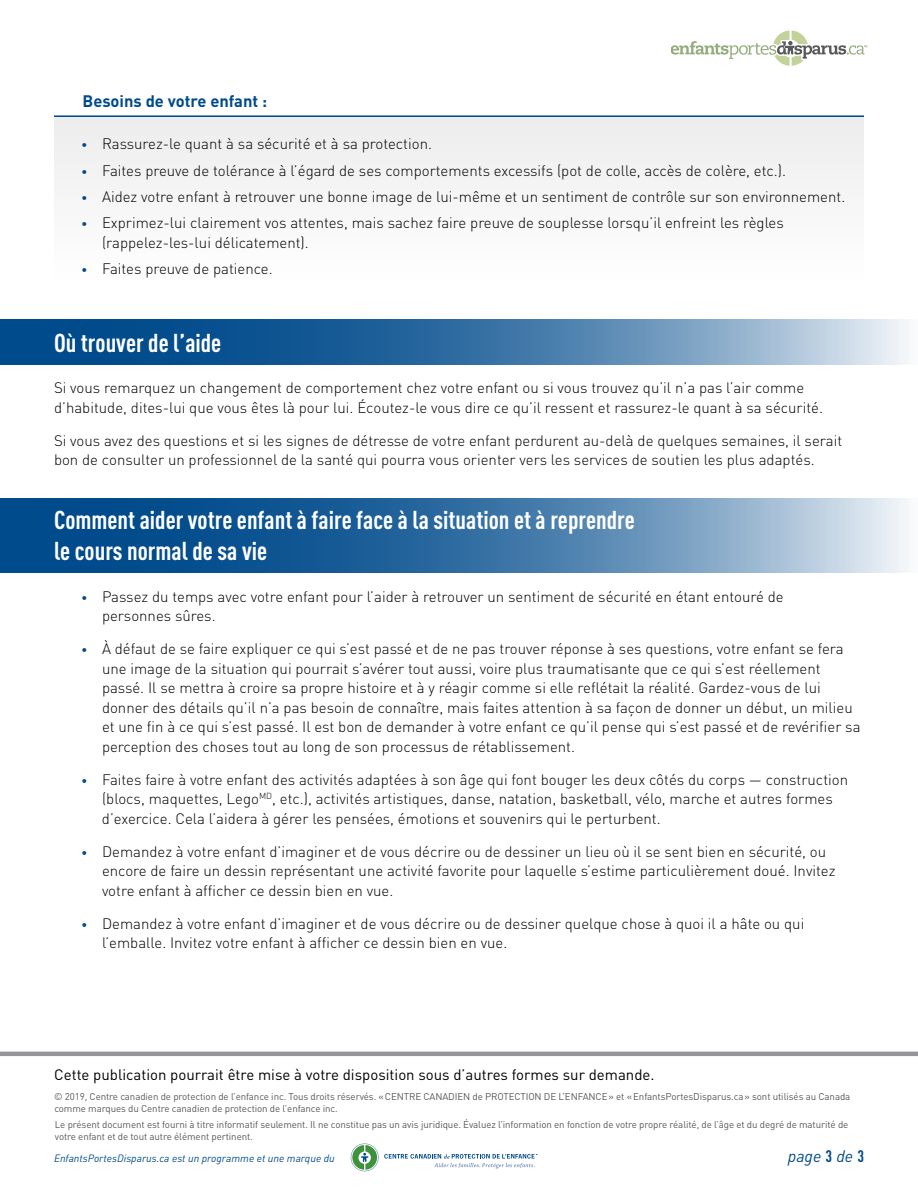
<style>
.page{position:relative;width:918px;height:1188px;background:#fff}
.page>*{position:absolute;margin:0;border:0;box-sizing:border-box;transform-origin:0 0}
.t1{font:700 25.5px/30.6px "DIN Cond";color:#fff}
.t2{font:700 16.5px "DIN";color:#004b8c}
.t3{font:italic 16.5px "DIN";color:#004b8c}
.t4{font:300 15px/19.5px "DIN";color:#000}
.t5{font:15px "DIN";color:#000}
.t6{font:italic 10.5px "DIN";color:#004b8c}
.t7{font:9.75px/12px "DIN";letter-spacing:-.01em;color:#58595b}
.s1{font-size:12px;color:#004b8c}
.s2{font-family:"DIN Cond";font-weight:700;font-style:normal}
</style>
<div class="page">
<hr style="left:0;top:1052px;width:918px;height:4px;background:#939598">
<svg style="left:351px;top:1143px;width:187px;height:28px"></svg>
<div style="left:54px;top:116px;width:809px;height:163px;background:#f5f5f6"></div>
<hr style="left:54px;top:116px;width:810px;height:1px;background:#004b8c">
<svg style="left:0;top:498px;width:908px;height:74px;background:#477cab"></svg>
<svg style="left:0;top:319px;width:908px;height:46px;background:#477cab"></svg>
<svg style="left:671px;top:30px;width:197px;height:36px"></svg>
<p class="t2" style="left:82px;top:90px;width:186px">Besoins de votre enfant :</p>
<p class="t4" style="left:81px;top:134px;width:353px"><span class="s1">•</span> Rassurez-le quant à sa sécurité et à sa protection.</p>
<p class="t4" style="left:81px;top:160px;width:707px"><span class="s1">•</span> Faites preuve de tolérance à l’égard de ses comportements excessifs (pot de colle, accès de colère, etc.).</p>
<p class="t4" style="left:81px;top:187px;width:766px"><span class="s1">•</span> Aidez votre enfant à retrouver une bonne image de lui-même et un sentiment de contrôle sur son environnement.</p>
<p class="t4" style="left:102px;top:213px;width:683px;text-indent:-21px"><span class="s1">•</span> Exprimez-lui clairement vos attentes, mais sachez faire preuve de souplesse lorsqu’il enfreint les règles (rappelez-les-lui délicatement).</p>
<p class="t4" style="left:81px;top:259px;width:193px"><span class="s1">•</span> Faites preuve de patience.</p>
<h1 class="t1" style="left:54px;top:327px;width:169px">Où trouver de l’aide</h1>
<p class="t4" style="left:54px;top:378px;width:771px">Si vous remarquez un changement de comportement chez votre enfant ou si vous trouvez qu’il n’a pas l’air comme d’habitude, dites-lui que vous êtes là pour lui. Écoutez-le vous dire ce qu’il ressent et rassurez-le quant à sa sécurité.</p>
<p class="t4" style="left:54px;top:430px;width:790px">Si vous avez des questions et si les signes de détresse de votre enfant perdurent au-delà de quelques semaines, il serait bon de consulter un professionnel de la santé qui pourra vous orienter vers les services de soutien les plus adaptés.</p>
<h1 class="t1" style="left:54px;top:504px;width:582px">Comment aider votre enfant à faire face à la situation et à reprendre le cours normal de sa vie</h1>
<p class="t4" style="left:102px;top:587px;width:683px;text-indent:-21px"><span class="s1">•</span> Passez du temps avec votre enfant pour l’aider à retrouver un sentiment de sécurité en étant entouré de personnes sûres.</p>
<p class="t4" style="left:102px;top:639px;width:760px;text-indent:-21px"><span class="s1">•</span> À défaut de se faire expliquer ce qui s’est passé et de ne pas trouver réponse à ses questions, votre enfant se fera une image de la situation qui pourrait s’avérer tout aussi, voire plus traumatisante que ce qui s’est réellement passé. Il se mettra à croire sa propre histoire et à y réagir comme si elle reflétait la réalité. Gardez-vous de lui donner des détails qu’il n’a pas besoin de connaître, mais faites attention à sa façon de donner un début, un milieu et une fin à ce qui s’est passé. Il est bon de demander à votre enfant ce qu’il pense qui s’est passé et de revérifier sa perception des choses tout au long de son processus de rétablissement.</p>
<p class="t4" style="left:102px;top:770px;width:748px;text-indent:-21px"><span class="s1">•</span> Faites faire à votre enfant des activités adaptées à son âge qui font bouger les deux côtés du corps — construction (blocs, maquettes, Lego<sup>MD</sup>, etc.), activités artistiques, danse, natation, basketball, vélo, marche et autres formes d’exercice. Cela l’aidera à gérer les pensées, émotions et souvenirs qui le perturbent.</p>
<p class="t4" style="left:102px;top:842px;width:735px;text-indent:-21px"><span class="s1">•</span> Demandez à votre enfant d’imaginer et de vous décrire ou de dessiner un lieu où il se sent bien en sécurité, ou encore de faire un dessin représentant une activité favorite pour laquelle s’estime particulièrement doué. Invitez votre enfant à afficher ce dessin bien en vue.</p>
<p class="t4" style="left:102px;top:914px;width:704px;text-indent:-21px"><span class="s1">•</span> Demandez à votre enfant d’imaginer et de vous décrire ou de dessiner quelque chose à quoi il a hâte ou qui l’emballe. Invitez votre enfant à afficher ce dessin bien en vue.</p>
<p class="t5" style="left:54px;top:1065px;width:602px">Cette publication pourrait être mise à votre disposition sous d’autres formes sur demande.</p>
<p class="t7" style="left:54px;top:1090px;width:798px">© 2019, Centre canadien de protection de l’enfance inc. Tous droits réservés. «CENTRE CANADIEN de PROTECTION DE L’ENFANCE» et «EnfantsPortesDisparus.ca» sont utilisés au Canada comme marques du Centre canadien de protection de l’enfance inc.</p>
<p class="t7" style="left:55px;top:1119px;width:795px">Le présent document est fourni à titre informatif seulement. Il ne constitue pas un avis juridique. Évaluez l’information en fonction de votre propre réalité, de l’âge et du degré de maturité de votre enfant et de tout autre élément pertinent.</p>
<p class="t6" style="left:54px;top:1152px;width:282px">EnfantsPortesDisparus.ca est un programme et une marque du</p>
<p class="t3" style="left:788px;top:1146px;width:78px">page <span class="s2">3</span> de <span class="s2">3</span></p>
</div>
